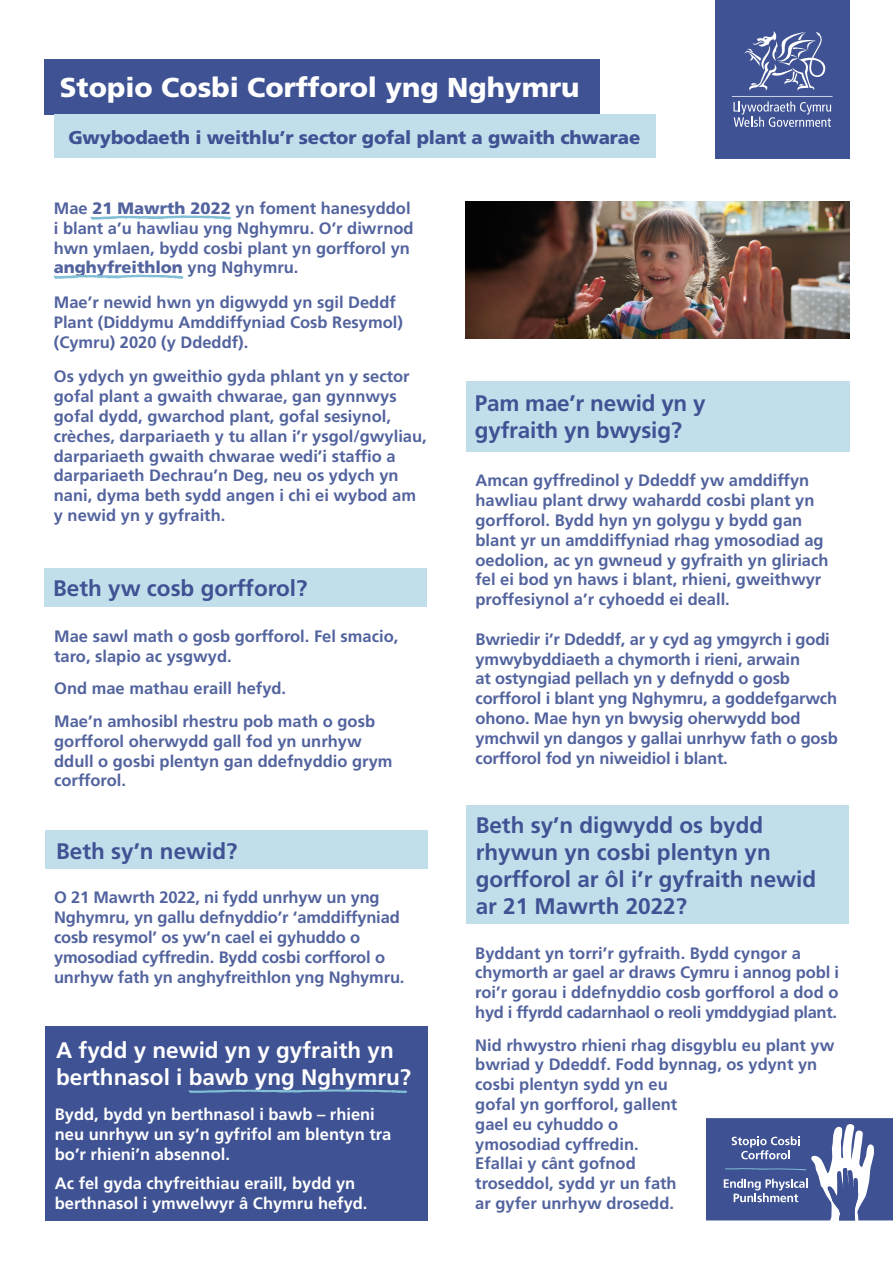
<style>
.page{position:relative;width:893px;height:1263px;background:#fff}
.page>*{position:absolute;margin:0;border:0;box-sizing:border-box;transform-origin:0 0}
.t1{font:900 27.3px "Frutiger LT Std";color:#fff}
.t2{font:700 22.5px/27px "Frutiger LT Std";color:#3f5293}
.t3{font:700 22.5px/27px "Frutiger LT Std";color:#fff}
.t4{font:900 18.45px "Frutiger LT Std";letter-spacing:-.01em;color:#3f5293}
.t5{font:700 16.5px/19.8px "Frutiger LT Std";color:#52639e}
.t6{font:700 16.5px/19.8px "Frutiger LT Std";color:#fff}
.s1{font-weight:900}
</style>
<div class="page">
<div style="left:715px;top:0;width:134px;height:158px;background:#3f5293"></div>
<div style="left:45px;top:59px;width:555px;height:55px;background:#3f5293"></div>
<div style="left:55px;top:114px;width:601px;height:44px;background:#c0dfeb"></div>
<svg style="left:90px;top:215px;width:141px;height:5px"></svg>
<svg style="left:54px;top:275px;width:129px;height:4px"></svg>
<div style="left:44px;top:569px;width:383px;height:38px;background:#c0dfeb"></div>
<div style="left:45px;top:830px;width:383px;height:38px;background:#c0dfeb"></div>
<div style="left:45px;top:1026px;width:383px;height:194px;background:#3f5293"></div>
<svg style="left:188px;top:1089px;width:219px;height:4px"></svg>
<img style="left:466px;top:201px;width:383px;height:137px">
<div style="left:466px;top:381px;width:383px;height:71px;background:#c0dfeb"></div>
<div style="left:466px;top:805px;width:382px;height:119px;background:#c0dfeb"></div>
<svg style="left:732px;top:31px;width:101px;height:96px"></svg>
<svg style="left:706px;top:1118px;width:187px;height:102px;background:#5f70a6"></svg>
<p class="t1" style="left:60px;top:71px;width:521px">Stopio Cosbi Corfforol yng Nghymru</p>
<p class="t4" style="left:68px;top:126px;width:573px">Gwybodaeth i weithlu’r sector gofal plant a gwaith chwarae</p>
<p class="t5" style="left:54px;top:198px;width:361px">Mae <span class="s1">21 Mawrth 2022</span> yn foment hanesyddol i blant a’u hawliau yng Nghymru. O’r diwrnod hwn ymlaen, bydd cosbi plant yn gorfforol yn <span class="s1">anghyfreithlon</span> yng Nghymru.</p>
<p class="t5" style="left:54px;top:293px;width:350px">Mae’r newid hwn yn digwydd yn sgil Deddf<br>Plant (Diddymu Amddiffyniad Cosb Resymol) (Cymru) 2020 (y Ddeddf).</p>
<p class="t5" style="left:54px;top:367px;width:374px">Os ydych yn gweithio gyda phlant yn y sector gofal plant a gwaith chwarae, gan gynnwys gofal dydd, gwarchod plant, gofal sesiynol, crèches, darpariaeth y tu allan i’r ysgol/gwyliau, darpariaeth gwaith chwarae wedi’i staffo a darpariaeth Dechrau’n Deg, neu os ydych yn nani, dyma beth sydd angen i chi ei wybod am y newid yn y gyfraith.</p>
<p class="t2" style="left:53px;top:575px;width:256px">Beth yw cosb gorfforol?</p>
<p class="t5" style="left:54px;top:626px;width:346px">Mae sawl math o gosb gorfforol. Fel smacio, taro, slapio ac ysgwyd.</p>
<p class="t5" style="left:54px;top:672px;width:322px;line-height:32.5px">Ond mae mathau eraill hefyd.<br>Mae’n amhosibl rhestru pob math o gosb</p>
<p class="t5" style="left:54px;top:731px;width:340px">gorfforol oherwydd gall fod yn unrhyw ddull o gosbi plentyn gan ddefnyddio grym corfforol.</p>
<p class="t2" style="left:56px;top:837px;width:183px">Beth sy’n newid?</p>
<p class="t5" style="left:54px;top:888px;width:352px">O 21 Mawrth 2022, ni fydd unrhyw un yng Nghymru, yn gallu defnyddio’r ‘amddiffyniad cosb resymol’ os yw’n cael ei gyhuddo o ymosodiad cyffredin. Bydd cosbi corfforol o unrhyw fath yn anghyfreithlon yng Nghymru.</p>
<p class="t3" style="left:56px;top:1037px;width:357px">A fydd y newid yn y gyfraith yn berthnasol i bawb yng Nghymru?</p>
<p class="t6" style="left:55px;top:1104px;width:338px">Bydd, bydd yn berthnasol i bawb – rhieni neu unrhyw un sy’n gyfrifol am blentyn tra bo’r rhieni’n absennol.</p>
<p class="t6" style="left:55px;top:1174px;width:314px">Ac fel gyda chyfreithiau eraill, bydd yn berthnasol i ymwelwyr â Chymru hefyd.</p>
<p class="t2" style="left:475px;top:389px;width:232px">Pam mae’r newid yn y gyfraith yn bwysig?</p>
<p class="t5" style="left:475px;top:471px;width:355px">Amcan gyffredinol y Ddeddf yw amddiffyn hawliau plant drwy wahardd cosbi plant yn gorfforol. Bydd hyn yn golygu y bydd gan blant yr un amddiffyniad rhag ymosodiad ag oedolion, ac yn gwneud y gyfraith yn gliriach fel ei bod yn haws i blant, rhieni, gweithwyr proffesiynol a’r cyhoedd ei deall.</p>
<p class="t5" style="left:475px;top:629px;width:364px">Bwriedir i’r Ddeddf, ar y cyd ag ymgyrch i godi ymwybyddiaeth a chymorth i rieni, arwain<br>at ostyngiad pellach yn y defnydd o gosb corfforol i blant yng Nghymru, a goddefgarwch ohono. Mae hyn yn bwysig oherwydd bod ymchwil yn dangos y gallai unrhyw fath o gosb corfforol fod yn niweidiol i blant.</p>
<p class="t2" style="left:476px;top:812px;width:342px">Beth sy’n digwydd os bydd rhywun yn cosbi plentyn yn gorfforol ar ôl i’r gyfraith newid ar 21 Mawrth 2022?</p>
<p class="t5" style="left:475px;top:943px;width:365px">Byddant yn torri’r gyfraith. Bydd cyngor a chymorth ar gael ar draws Cymru i annog pobl i roi’r gorau i ddefnyddio cosb gorfforol a dod o hyd i ffyrdd cadarnhaol o reoli ymddygiad plant.</p>
<p class="t5" style="left:475px;top:1035px;width:361px">Nid rhwystro rhieni rhag disgyblu eu plant yw bwriad y Ddeddf. Fodd bynnag, os ydynt yn cosbi plentyn sydd yn eu<br>gofal yn gorfforol, gallent<br>gael eu cyhuddo o<br>ymosodiad cyffredin.<br>Efallai y cânt gofnod<br>troseddol, sydd yr un fath<br>ar gyfer unrhyw drosedd.</p>
</div>
